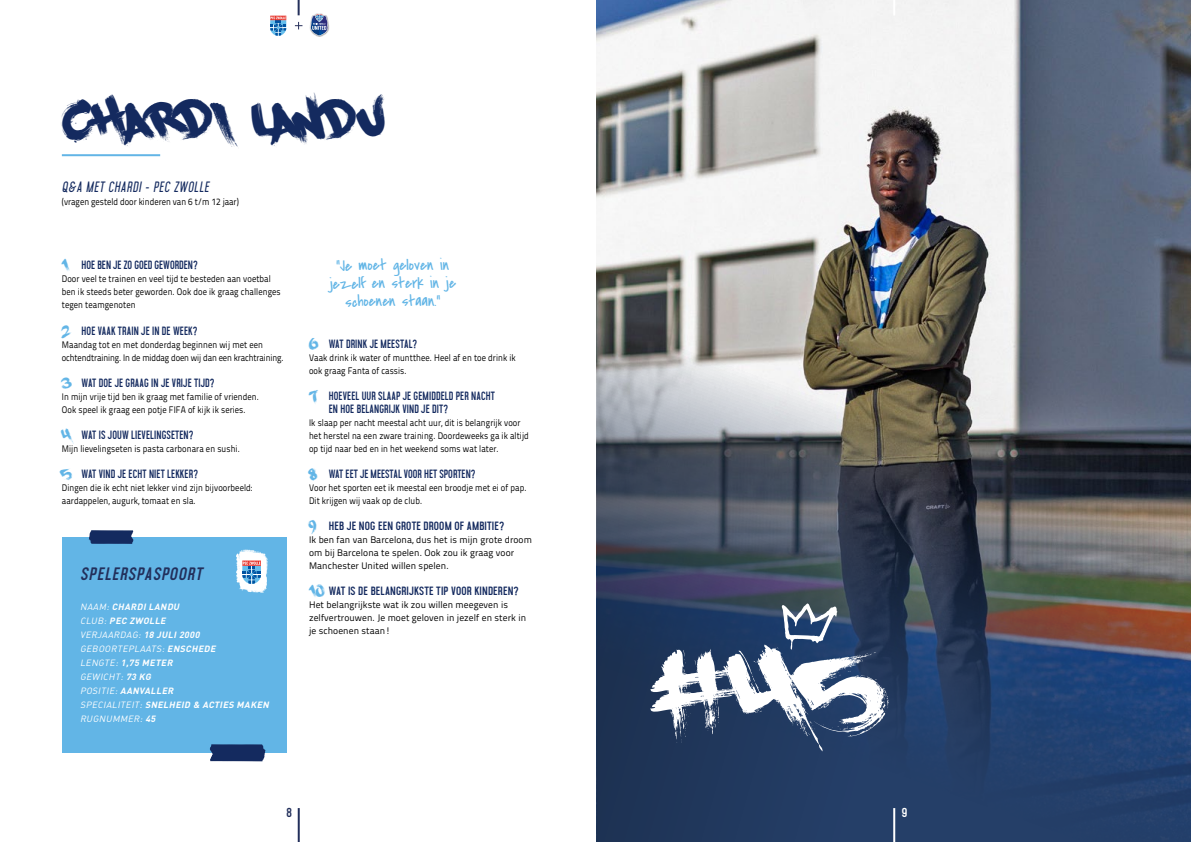
<style>
.page{position:relative;width:1191px;height:842px;background:#fff}
.page>*{position:absolute;margin:0;border:0;box-sizing:border-box;transform-origin:0 0}
.t1{font:83.1px "Paint Cans";color:#fff}
.t2{font:40px "Paint Cans";color:#142a5f}
.t3{font:italic 700 18px "Aquilone";letter-spacing:.05em;color:#222f5b}
.t4{font:16px/18px "Covered By Your Grace";letter-spacing:-.01em;color:#62b5e6;text-align:center}
.t5{font:italic 15px "Aquilone";letter-spacing:.05em;color:#142a5f;scale:.89 1}
.t6{font:700 13px "Aquilone";color:#222f5b}
.t7{font:700 13px "Aquilone";color:#fff}
.t8{font:700 12px/13px "Aquilone";letter-spacing:.01em;color:#142a5f;scale:.89 1}
.t9{font:700 12px "Aquilone";letter-spacing:.01em;color:#142a5f}
.t10{font:9.5px/13px "Titillium Text 22 L";letter-spacing:.01em;color:#000;scale:.89 1}
.t11{font:9.5px/13px "Titillium Text 22 L";letter-spacing:.01em;color:#000}
.t12{font:9.5px/13px "Titillium Text 22 L";letter-spacing:-.01em;color:#000;scale:.89 1}
.t13{font:italic 700 9px/14px "DIN";color:#fff}
.t14{font:italic 9px/14px "DIN Regular Alternate";color:#fff}
.s1{font-family:"Paint Cans";font-weight:400;color:#62b5e6}
.s2{color:#142a60}
.s3{font-family:"DIN Regular Alternate";font-weight:400}
.s4{font-family:"DIN";font-weight:700}
</style>
<div class="page">
<img style="left:596px;top:0;width:595px;height:116px">
<img style="left:596px;top:116px;width:595px;height:726px">
<svg style="left:781px;top:603px;width:56px;height:47px"></svg>
<hr style="left:62px;top:154px;width:98px;height:2px;background:#62b5e6">
<div style="left:62px;top:537px;width:224px;height:216px;background:#62b5e6"></div>
<svg style="left:210px;top:744px;width:56px;height:17px"></svg>
<svg style="left:89px;top:530px;width:44px;height:14px"></svg>
<svg style="left:236px;top:549px;width:32px;height:44px"></svg>
<hr style="left:893px;top:808px;width:2px;height:34px;background:#fff">
<svg style="left:893px;top:0;width:2px;height:16px"></svg>
<hr style="left:298px;top:808px;width:2px;height:34px;background:#222f5b">
<svg style="left:270px;top:15px;width:17px;height:21px"></svg>
<svg style="left:295px;top:22px;width:7px;height:7px"></svg>
<img style="left:309px;top:20px;width:20px;height:11px">
<svg style="left:310px;top:13px;width:18px;height:23px"></svg>
<svg style="left:298px;top:0;width:2px;height:15px"></svg>
<h2 class="t2" style="left:62px;top:96px;width:325px">CHARDI LANDU</h2>
<h3 class="t5" style="left:62px;top:178px;width:167px">Q&amp;A MET CHARDI - PEC ZWOLLE</h3>
<p class="t10" style="left:62px;top:195px;width:200px">(vragen gesteld door kinderen van 6 t/m 12 jaar)</p>
<p class="t8" style="left:62px;top:259px;width:154px"><span class="s1">1</span> HOE BEN JE ZO GOED GEWORDEN?</p>
<p class="t10" style="left:62px;top:272px;width:247px">Door veel te trainen en veel tijd te besteden aan voetbal ben ik steeds beter geworden. Ook doe ik graag challenges tegen teamgenoten</p>
<p class="t8" style="left:62px;top:325px;width:154px"><span class="s1">2</span> HOE VAAK TRAIN JE IN DE WEEK?</p>
<p class="t12" style="left:62px;top:338px;width:251px">Maandag tot en met donderdag beginnen wij met een ochtendtraining. In de middag doen wij dan een krachtraining.</p>
<p class="t8" style="left:62px;top:377px;width:173px"><span class="s1">3</span> WAT DOE JE GRAAG IN JE VRIJE TIJD?</p>
<p class="t10" style="left:62px;top:390px;width:223px">In mijn vrije tijd ben ik graag met familie of vrienden.<br>Ook speel ik graag een potje FIFA of kijk ik series.</p>
<p class="t8" style="left:62px;top:429px;width:149px"><span class="s1">4</span> WAT IS JOUW LIEVELINGSETEN?</p>
<p class="t10" style="left:62px;top:442px;width:201px">Mijn lievelingseten is pasta carbonara en sushi.</p>
<p class="t8" style="left:62px;top:468px;width:154px"><span class="s1">5</span> WAT VIND JE ECHT NIET <span class="s2">LEKK</span>ER?</p>
<p class="t10" style="left:62px;top:481px;width:216px">Dingen die ik echt niet lekker vind zijn bijvoorbeeld: aardappelen, augurk, tomaat en sla.</p>
<h3 class="t3" style="left:80px;top:563px;width:124px">SPELERSPASPOORT</h3>
<p class="t13" style="left:80px;top:599px;width:103px"><span class="s3">NAAM:</span> CHARDI LANDU<br><span class="s3">CLUB:</span> PEC ZWOLLE</p>
<p class="t14" style="left:80px;top:627px;width:139px">VERJAARDAG: <span class="s4">18 JULI 2000<br></span>GEBOORTEPLAATS: <span class="s4">ENSCHEDE</span></p>
<p class="t13" style="left:80px;top:655px;width:96px"><span class="s3">LENGTE:</span> 1,75 METER</p>
<p class="t14" style="left:80px;top:669px;width:75px">GEWICHT: <span class="s4">73 KG</span></p>
<p class="t13" style="left:80px;top:683px;width:193px"><span class="s3">POSITIE:</span> AANVALLER<br><span class="s3">SPECIALITEIT:</span> SNELHEID &amp; ACTIES MAKEN</p>
<p class="t14" style="left:80px;top:711px;width:79px">RUGNUMMER: <span class="s4">45</span></p>
<h3 class="t4" style="left:330px;top:256px;width:128px">“Je moet geloven in jezelf en sterk in je schoenen staan.“</h3>
<p class="t8" style="left:309px;top:338px;width:123px"><span class="s1">6</span> WAT DRINK JE MEESTAL?</p>
<p class="t10" style="left:309px;top:351px;width:234px">Vaak drink ik water of muntthee. Heel af en toe drink ik ook graag Fanta of cassis.</p>
<p class="t8" style="left:329px;top:390px;width:188px;text-indent:-20px"><span class="s1">7</span> HOEVEEL UUR SLAAP JE GEMIDDELD PER NACHT<br>EN HOE BELANGRIJK VIND JE DIT?</p>
<p class="t10" style="left:309px;top:416px;width:248px">Ik slaap per nacht meestal acht uur, dit is belangrijk voor het herstel na een zware training. Doordeweeks ga ik altijd op tijd naar bed en in het weekend soms wat later.</p>
<p class="t8" style="left:309px;top:468px;width:188px"><span class="s1">8</span> WAT EET JE MEESTAL VOOR HET SPORTEN?</p>
<p class="t10" style="left:309px;top:481px;width:246px">Voor het sporten eet ik meestal een broodje met ei of pap.<br>Dit krijgen wij vaak op de club.</p>
<p class="t9" style="left:309px;top:519px;width:197px"><span class="s1">9</span> HEB JE NOG EEN GROTE DROOM OF AMBITIE?</p>
<p class="t11" style="left:309px;top:533px;width:224px">Ik ben fan van Barcelona, dus het is mijn grote droom om bij Barcelona te spelen. Ook zou ik graag voor<br>Manchester United willen spelen.</p>
<p class="t9" style="left:309px;top:584px;width:211px"><span class="s1">10</span> WAT IS DE BELANGRIJKSTE TIP VOOR KINDEREN?</p>
<p class="t11" style="left:309px;top:598px;width:218px">Het belangrijkste wat ik zou willen meegeven is zelfvertrouwen. Je moet geloven in jezelf en sterk in je schoenen staan!</p>
<h1 class="t1" style="left:654px;top:642px;width:228px">#45</h1>
<h3 class="t6" style="left:286px;top:805px;width:7px">8</h3>
<h3 class="t7" style="left:901px;top:805px;width:7px">9</h3>
</div>
